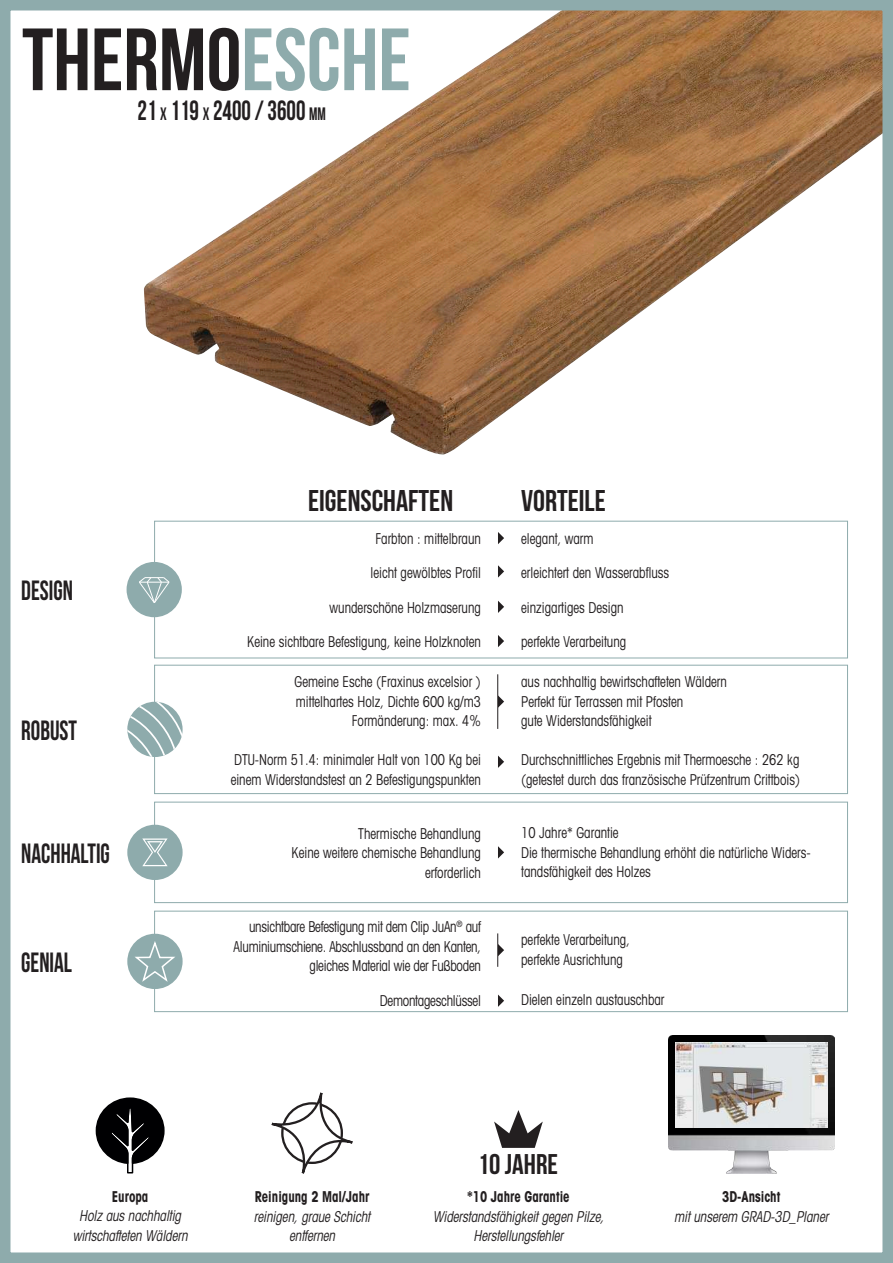
<style>
.page{position:relative;width:893px;height:1263px;background:#fff}
.page>*{position:absolute;margin:0;border:0;box-sizing:border-box;transform-origin:0 0}
.t1{font:88.05px "Bebas Neue";color:#231f20}
.t2{font:30px "Bebas Neue";color:#231f20}
.t3{font:28.5px "Bebas Neue";color:#231f20}
.t4{font:27.75px "Bebas Neue";color:#231f20;scale:.86 1}
.t5{font:condensed 15px/19.5px "Avant Garde";color:#231f20;scale:.86 1}
.t6{font:italic condensed 15px/19.5px "Avant Garde";color:#231f20;text-align:center;scale:.86 1}
.t7{font:condensed 15px/19.5px "Avant Garde";letter-spacing:-.02em;color:#231f20;text-align:right;scale:.86 1}
.t8{font:700 condensed 15px "Avant Garde";color:#231f20;scale:.86 1}
.s1{color:#8eabac}
.s2{font-size:18px}
</style>
<div class="page">
<img style="left:144px;top:11px;width:738px;height:444px">
<div style="left:0;top:0;width:893px;height:1263px;border:10px solid #8eabac"></div>
<div style="left:154px;top:802px;width:694px;height:101px;border:1px solid #8eabac"></div>
<div style="left:154px;top:911px;width:694px;height:101px;border:1px solid #8eabac"></div>
<div style="left:154px;top:665px;width:694px;height:129px;border:1px solid #8eabac"></div>
<div style="left:154px;top:521px;width:694px;height:137px;border:1px solid #8eabac"></div>
<svg style="left:498px;top:846px;width:6px;height:12px"></svg>
<svg style="left:498px;top:994px;width:6px;height:13px"></svg>
<svg style="left:498px;top:944px;width:6px;height:12px"></svg>
<svg style="left:498px;top:532px;width:6px;height:12px"></svg>
<svg style="left:498px;top:695px;width:6px;height:13px"></svg>
<svg style="left:498px;top:756px;width:6px;height:12px"></svg>
<svg style="left:498px;top:565px;width:6px;height:13px"></svg>
<svg style="left:498px;top:601px;width:6px;height:12px"></svg>
<svg style="left:498px;top:635px;width:6px;height:12px"></svg>
<hr style="left:497px;top:674px;width:1px;height:55px;background:#231f20">
<hr style="left:497px;top:933px;width:1px;height:34px;background:#231f20">
<svg style="left:127px;top:702px;width:56px;height:55px"></svg>
<div style="left:127px;top:562px;width:55px;height:55px;background:#8eabac;border-radius:50%"></div>
<svg style="left:139px;top:577px;width:31px;height:26px"></svg>
<div style="left:127px;top:825px;width:56px;height:55px;background:#8eabac;border-radius:50%"></div>
<svg style="left:142px;top:838px;width:26px;height:28px"></svg>
<div style="left:127px;top:934px;width:56px;height:55px;background:#8eabac;border-radius:50%"></div>
<svg style="left:132px;top:939px;width:45px;height:45px"></svg>
<img style="left:668px;top:1036px;width:166px;height:137px">
<img style="left:676px;top:1043px;width:151px;height:84px">
<svg style="left:270px;top:1093px;width:85px;height:170px"></svg>
<svg style="left:494px;top:1110px;width:49px;height:38px"></svg>
<svg style="left:95px;top:1097px;width:70px;height:77px"></svg>
<h1 class="t1" style="left:22px;top:11px;width:390px">THERMO<span class="s1">ESCHE</span></h1>
<h3 class="t4" style="left:138px;top:95px;width:221px">21 <span class="s2">X</span> 119 <span class="s2">X</span> 2400 / 3600 <span class="s2">MM</span></h3>
<h3 class="t4" style="left:21px;top:575px;width:62px">DESIGN</h3>
<h3 class="t4" style="left:21px;top:715px;width:66px">ROBUST</h3>
<h3 class="t4" style="left:21px;top:838px;width:105px">NACHHALTIG</h3>
<h3 class="t4" style="left:21px;top:947px;width:61px">GENIAL</h3>
<h2 class="t2" style="left:308px;top:484px;width:146px">EIGENSCHAFTEN</h2>
<h2 class="t2" style="left:521px;top:484px;width:86px">VORTEILE</h2>
<p class="t5" style="left:375px;top:528px;width:124px">Farbton : mittelbraun</p>
<p class="t5" style="left:370px;top:563px;width:130px">leicht gewölbtes Profil</p>
<p class="t5" style="left:330px;top:597px;width:177px">wunderschöne Holzmaserung</p>
<p class="t5" style="left:247px;top:632px;width:273px">Keine sichtbare Befestigung, keine Holzknoten</p>
<p class="t5" style="left:294px;top:672px;width:218px;text-align:right">Gemeine Esche (Fraxinus excelsior ) mittelhartes Holz, Dichte 600 kg/m3<br>Formänderung: max. 4%</p>
<p class="t5" style="left:231px;top:750px;width:293px">DTU-Norm 51.4: minimaler Halt von 100 Kg bei einem Widerstandstest an 2 Befestigungspunkten</p>
<p class="t5" style="left:292px;top:823px;width:222px;text-align:right">Thermische Behandlung<br>Keine weitere chemische Behandlung erforderlich</p>
<p class="t7" style="left:234px;top:916px;width:289px">unsichtbare Befestigung mit dem Clip JuAn<sup>®</sup> auf<br>Aluminiumschiene. Abschlussband an den Kanten, gleiches Material wie der Fußboden</p>
<p class="t7" style="left:380px;top:990px;width:119px">Demontageschlüssel</p>
<p class="t5" style="left:521px;top:528px;width:86px">elegant, warm</p>
<p class="t5" style="left:521px;top:563px;width:174px">erleichtert den Wasserabfluss</p>
<p class="t5" style="left:521px;top:597px;width:121px">einzigartiges Design</p>
<p class="t5" style="left:521px;top:632px;width:124px">perfekte Verarbeitung</p>
<p class="t5" style="left:521px;top:672px;width:241px">aus nachhaltig bewirtschafteten Wäldern<br>Perfekt für Terrassen mit Pfosten<br>gute Widerstandsfähigkeit</p>
<p class="t5" style="left:521px;top:750px;width:326px">Durchschnittliches Ergebnis mit Thermoesche : 262 kg (getestet durch das französische Prüfzentrum Crittbois)</p>
<p class="t5" style="left:521px;top:823px;width:338px">10 Jahre* Garantie<br>Die thermische Behandlung erhöht die natürliche Widers&shy;tandsfähigkeit des Holzes</p>
<p class="t5" style="left:521px;top:930px;width:128px">perfekte Verarbeitung, perfekte Ausrichtung</p>
<p class="t5" style="left:521px;top:990px;width:168px">Dielen einzeln austauschbar</p>
<p class="t8" style="left:112px;top:1187px;width:44px">Europa</p>
<p class="t6" style="left:73px;top:1206px;width:139px">Holzausnachhaltig wirtschafteten Wäldern</p>
<p class="t8" style="left:255px;top:1187px;width:135px">Reinigung 2 Mal/Jahr</p>
<p class="t6" style="left:254px;top:1206px;width:140px">reinigen,graueSchicht entfernen</p>
<h3 class="t3" style="left:478px;top:1148px;width:81px">10 JAHRE</h3>
<p class="t8" style="left:467px;top:1187px;width:121px">*10 Jahre Garantie</p>
<p class="t6" style="left:433px;top:1206px;width:204px">Widerstandsfähigkeitgegen Pilze,<br>Herstellungsfehler</p>
<p class="t8" style="left:722px;top:1187px;width:69px">3D-Ansicht</p>
<p class="t6" style="left:674px;top:1206px;width:184px">mitunserem GRAD-3D_Planer</p>
</div>
